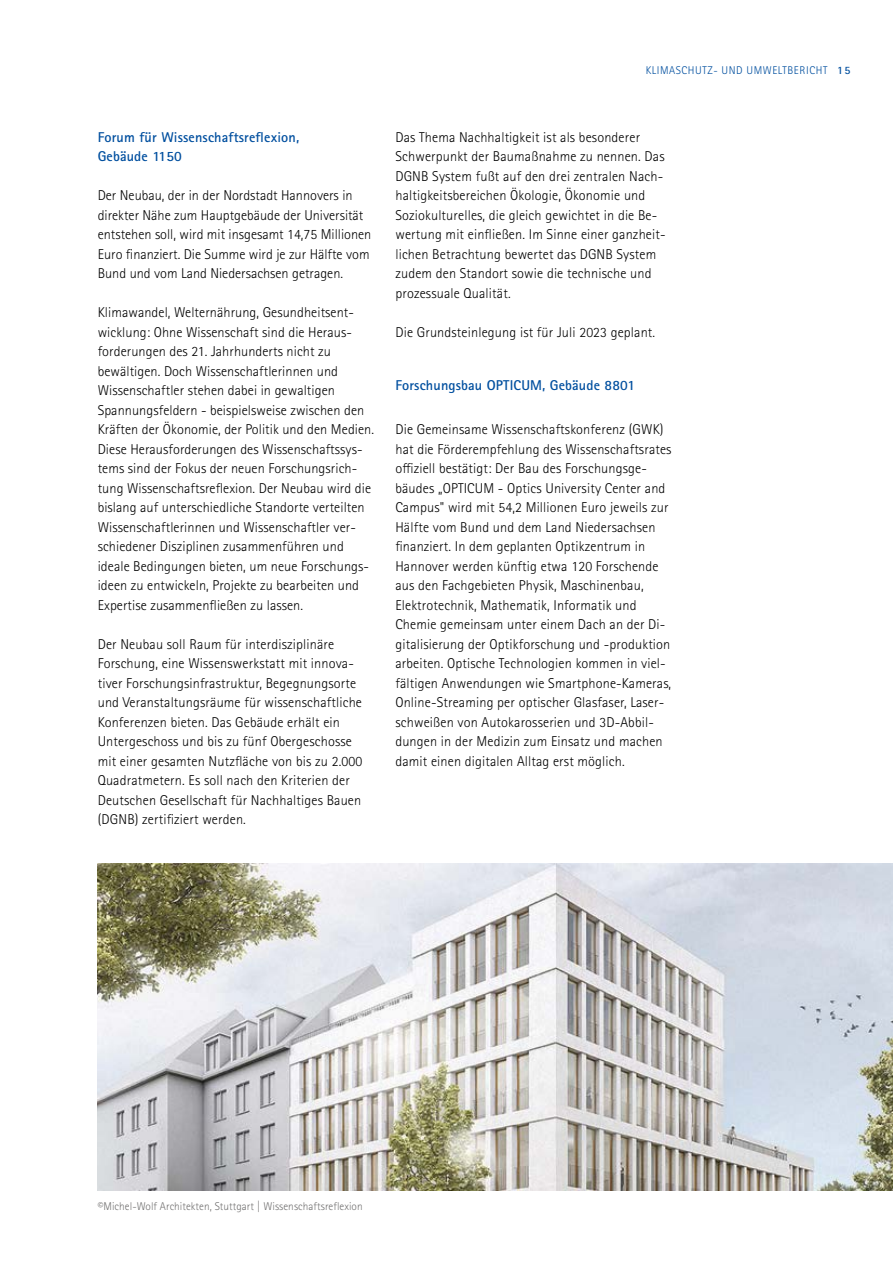
<style>
.page{position:relative;width:893px;height:1263px;background:#fff}
.page>*{position:absolute;margin:0;border:0;box-sizing:border-box;transform-origin:0 0}
.t1{font:300 14.25px/19.5px "Rotis Sans Serif Std";letter-spacing:.01em;color:#000}
.t2{font:700 14.25px/19.5px "Rotis Sans Serif Std";letter-spacing:.01em;color:#004f9f}
.t3{font:300 11.25px "Rotis Sans Serif Std";letter-spacing:.005em;color:#706f6f}
.t4{font:300 11.25px "Rotis Sans Serif Std";letter-spacing:.05em;color:#004f9f}
.s1{font-weight:700}
</style>
<div class="page">
<img style="left:98px;top:863px;width:795px;height:327px">
<p class="t4" style="left:646px;top:63px;width:206px">KLIMASCHUTZ- UND UMWELTBERICHT <span class="s1">15</span></p>
<p class="t2" style="left:98px;top:127px;width:203px">Forum für Wissenschaftsreflexion,<br>Gebäude 1150</p>
<p class="t1" style="left:98px;top:186px;width:275px">Der Neubau, der in der Nordstadt Hannovers in direkter Nähe zum Hauptgebäude der Universität entstehen soll, wird mit insgesamt 14,75 Millionen Euro finanziert. Die Summe wird je zur Hälfte vom Bund und vom Land Niedersachsen getragen.</p>
<p class="t1" style="left:98px;top:303px;width:278px">Klimawandel, Welternährung, Gesundheitsent&shy;wicklung: Ohne Wissenschaft sind die Heraus&shy;forderungen des 21. Jahrhunderts nicht zu bewältigen. Doch Wissenschaftlerinnen und Wissenschaftler stehen dabei in gewaltigen Spannungsfeldern - beispielsweise zwischen den Kräften der Ökonomie, der Politik und den Medien.<br>Diese Herausforderungen des Wissenschaftssys&shy;tems sind der Fokus der neuen Forschungsrich&shy;tung Wissenschaftsreflexion. Der Neubau wird die bislang auf unterschiedliche Standorte verteilten Wissenschaftlerinnen und Wissenschaftler ver&shy;schiedener Disziplinen zusammenführen und ideale Bedingungen bieten, um neue Forschungs&shy;ideen zu entwickeln, Projekte zu bearbeiten und Expertise zusammenfließen zu lassen.</p>
<p class="t1" style="left:98px;top:634px;width:266px">Der Neubau soll Raum für interdisziplinäre Forschung, eine Wissenswerkstatt mit innova&shy;tiver Forschungsinfrastruktur, Begegnungsorte und Veranstaltungsräume für wissenschaftliche Konferenzen bieten. Das Gebäude erhält ein Untergeschoss und bis zu fünf Obergeschosse mit einer gesamten Nutzfläche von bis zu 2.000<br>Quadratmetern. Es soll nach den Kriterien der Deutschen Gesellschaft für Nachhaltiges Bauen (DGNB) zertifiziert werden.</p>
<p class="t1" style="left:395px;top:127px;width:272px">Das Thema Nachhaltigkeit ist als besonderer Schwerpunkt der Baumaßnahme zu nennen. Das DGNB System fußt auf den drei zentralen Nach&shy;haltigkeitsbereichen Ökologie, Ökonomie und Soziokulturelles, die gleich gewichtet in die Be&shy;wertung mit einfließen. Im Sinne einer ganzheit&shy;lichen Betrachtung bewertet das DGNB System zudem den Standort sowie die technische und prozessuale Qualität.</p>
<p class="t1" style="left:395px;top:322px;width:261px">Die Grundsteinlegung ist für Juli 2023 geplant.</p>
<p class="t2" style="left:395px;top:376px;width:241px">Forschungsbau OPTICUM, Gebäude 8801</p>
<p class="t1" style="left:395px;top:420px;width:278px">Die Gemeinsame Wissenschaftskonferenz (GWK) hat die Förderempfehlung des Wissenschaftsrates offiziell bestätigt: Der Bau des Forschungsge&shy;bäudes „OPTICUM - Optics University Center and Campus" wird mit 54,2 Millionen Euro jeweils zur Hälfte vom Bund und dem Land Niedersachsen finanziert. In dem geplanten Optikzentrum in Hannover werden künftig etwa 120 Forschende aus den Fachgebieten Physik, Maschinenbau, Elektrotechnik, Mathematik, Informatik und Chemie gemeinsam unter einem Dach an der Di&shy;gitalisierung der Optikforschung und -produktion arbeiten. Optische Technologien kommen in viel&shy;fältigen Anwendungen wie Smartphone-Kameras, Online-Streaming per optischer Glasfaser, Laser&shy;schweißen von Autokarosserien und 3D-Abbil&shy;dungen in der Medizin zum Einsatz und machen damit einen digitalen Alltag erst möglich.</p>
<p class="t3" style="left:98px;top:1199px;width:266px">©Michel-Wolf Architekten, Stuttgart | Wissenschaftsreflexion</p>
</div>
